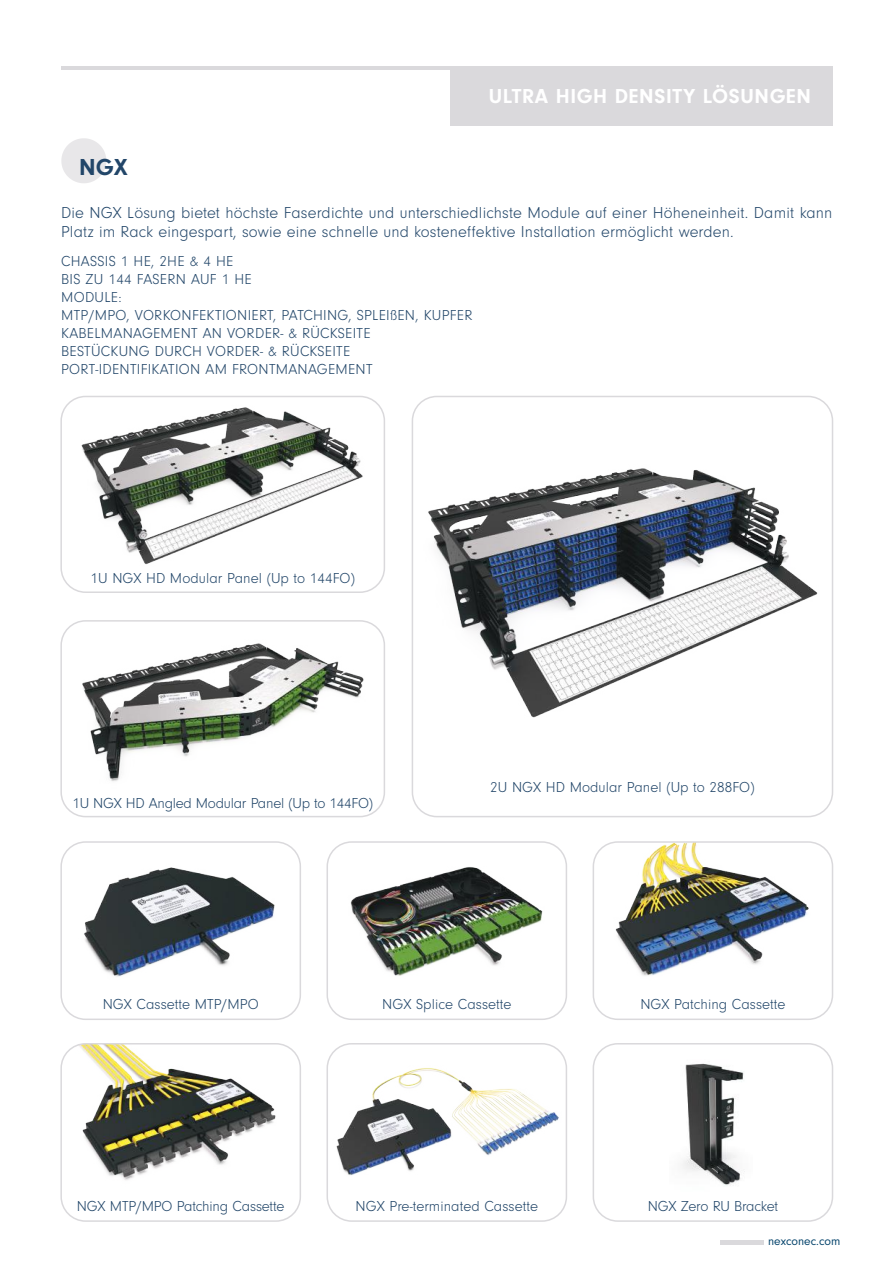
<style>
.page{position:relative;width:893px;height:1263px;background:#fff}
.page>*{position:absolute;margin:0;border:0;box-sizing:border-box;transform-origin:0 0}
.t1{font:700 24px "Neuzeit Gro";color:#224669}
.t2{font:700 21px "Neuzeit Gro";letter-spacing:.03em;color:#fff}
.t3{font:300 16.5px/19.5px "Neuzeit Gro";letter-spacing:.01em;color:#224669}
.t4{font:300 15px/18px "Neuzeit Gro";letter-spacing:.005em;color:#224669}
.t5{font:300 15px "Neuzeit Gro";letter-spacing:-.015em;color:#224669}
.t6{font:12px "Neuzeit Gro";color:#04436b}
</style>
<div class="page">
<img style="left:327px;top:1060px;width:232px;height:115px">
<div style="left:327px;top:1043px;width:240px;height:179px;border:2px solid #dad9dc;border-radius:24px"></div>
<img style="left:63px;top:1046px;width:230px;height:134px">
<div style="left:60px;top:1043px;width:241px;height:179px;border:2px solid #dad9dc;border-radius:24px"></div>
<img style="left:63px;top:623px;width:321px;height:188px">
<div style="left:60px;top:620px;width:325px;height:197px;border:2px solid #dad9dc;border-radius:24px"></div>
<img style="left:602px;top:844px;width:218px;height:132px">
<div style="left:593px;top:841px;width:240px;height:179px;border:2px solid #dad9dc;border-radius:24px"></div>
<img style="left:682px;top:1063px;width:63px;height:123px">
<div style="left:593px;top:1043px;width:240px;height:179px;border:2px solid #dad9dc;border-radius:24px"></div>
<img style="left:64px;top:396px;width:317px;height:169px">
<div style="left:60px;top:396px;width:325px;height:197px;border:2px solid #dad9dc;border-radius:24px"></div>
<img style="left:428px;top:468px;width:390px;height:250px">
<div style="left:412px;top:396px;width:421px;height:421px;border:2px solid #dad9dc;border-radius:24px"></div>
<img style="left:84px;top:867px;width:191px;height:110px">
<div style="left:60px;top:841px;width:241px;height:179px;border:2px solid #dad9dc;border-radius:24px"></div>
<img style="left:350px;top:867px;width:193px;height:109px">
<div style="left:327px;top:841px;width:240px;height:179px;border:2px solid #dad9dc;border-radius:24px"></div>
<svg style="left:61px;top:138px;width:45px;height:45px"></svg>
<hr style="left:720px;top:1240px;width:44px;height:4px;background:#dad9dc">
<hr style="left:61px;top:66px;width:771px;height:3px;background:#dad9dc">
<div style="left:450px;top:66px;width:382px;height:60px;background:#dad9dc"></div>
<h2 class="t2" style="left:489px;top:84px;width:324px">ULTRA HIGH DENSITY LÖSUNGEN</h2>
<h1 class="t1" style="left:79px;top:154px;width:50px">NGX</h1>
<p class="t3" style="left:61px;top:203px;width:773px">Die NGX Lösung bietet höchste Faserdichte und unterschiedlichste Module auf einer Höheneinheit. Damit kann<br>Platz im Rack eingespart, sowie eine schnelle und kosteneffektive Installation ermöglicht werden.</p>
<p class="t4" style="left:61px;top:253px;width:413px">CHASSIS 1 HE, 2HE &amp; 4 HE<br>BIS ZU 144 FASERN AUF 1 HE<br>MODULE:<br>MTP/MPO, VORKONFEKTIONIERT, PATCHING, SPLEIßEN, KUPFER KABELMANAGEMENT AN VORDER- &amp; RÜCKSEITE<br>BESTÜCKUNG DURCH VORDER- &amp; RÜCKSEITE PORT-IDENTIFIKATION AM FRONTMANAGEMENT</p>
<p class="t4" style="left:91px;top:569px;width:266px">1U NGX HD Modular Panel (Up to 144FO)</p>
<p class="t5" style="left:72px;top:795px;width:302px">1U NGX HD Angled Modular Panel (Up to 144FO)</p>
<p class="t4" style="left:490px;top:779px;width:266px">2U NGX HD Modular Panel (Up to 288FO)</p>
<p class="t4" style="left:103px;top:995px;width:158px">NGX Cassette MTP/MPO</p>
<p class="t4" style="left:382px;top:995px;width:131px">NGX Splice Cassette</p>
<p class="t4" style="left:640px;top:995px;width:147px">NGX Patching Cassette</p>
<p class="t4" style="left:77px;top:1197px;width:209px">NGX MTP/MPO Patching Cassette</p>
<p class="t4" style="left:356px;top:1197px;width:184px">NGX Pre-terminated Cassette</p>
<p class="t5" style="left:648px;top:1198px;width:132px">NGX Zero RU Bracket</p>
<p class="t6" style="left:768px;top:1234px;width:74px">nexconec.com</p>
</div>
